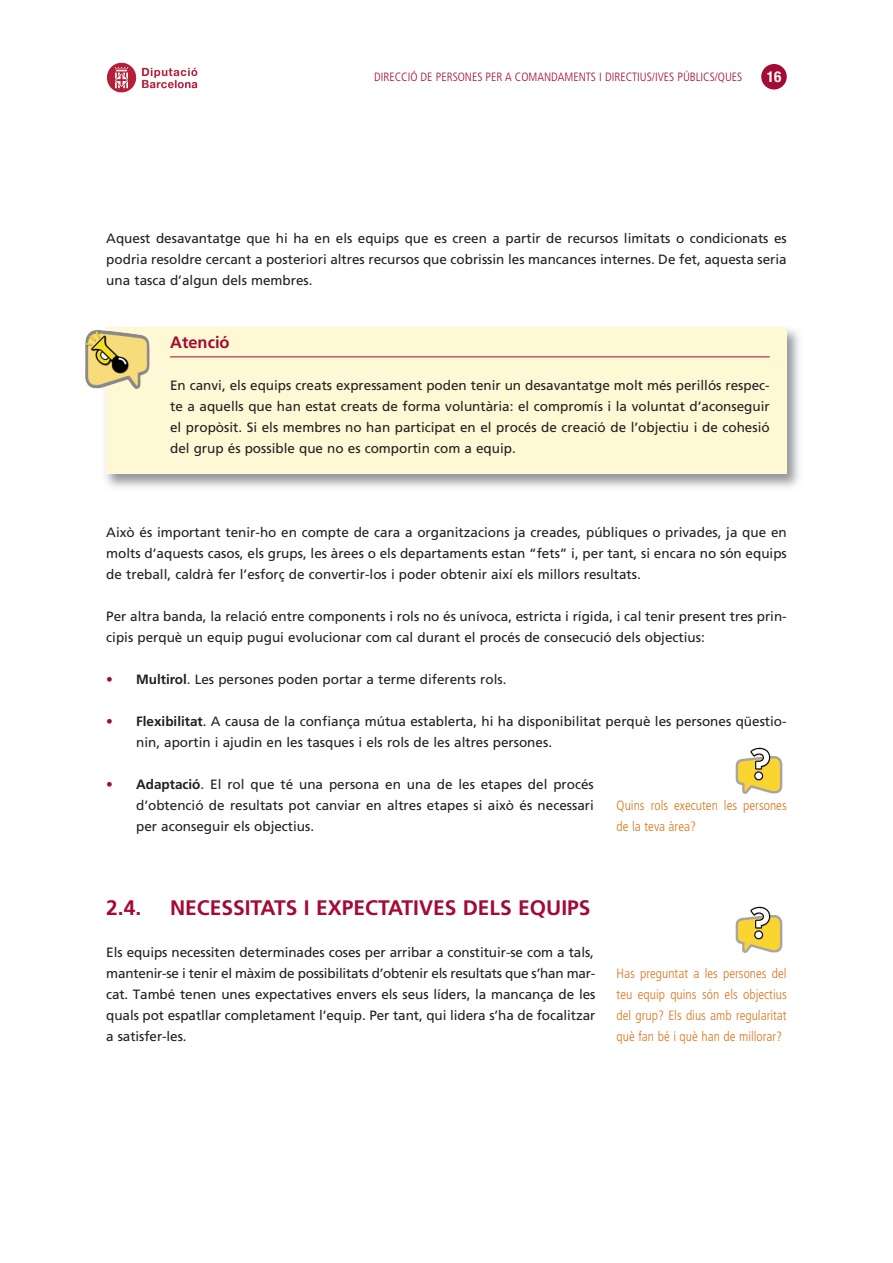
<style>
.page{position:relative;width:893px;height:1263px;background:#fff}
.page>*{position:absolute;margin:0;border:0;box-sizing:border-box;transform-origin:0 0}
.t1{font:700 21px "Frutiger LT Std";color:#a30a34}
.t2{font:700 16.5px "Frutiger LT Std";color:#a30a34}
.t3{font:700 condensed 15px "Helvetica Neue";color:#fff}
.t4{font:13.5px/21px "Frutiger LT Std";color:#231f20;text-align:justify}
.t5{font:300 condensed 13.5px/21px "Frutiger LT Std";color:#dc751b}
.t6{font:300 condensed 12px "Frutiger";color:#a30a34}
.s1{color:#a30a34}
.s2{font-weight:700}
</style>
<div class="page">
<img style="left:105px;top:327px;width:694px;height:161px">
<div style="left:106px;top:328px;width:681px;height:146px;background:#fef8d5"></div>
<img style="left:85px;top:330px;width:64px;height:60px">
<img style="left:106px;top:62px;width:92px;height:31px">
<div style="left:761px;top:64px;width:26px;height:26px;background:#a30a34;border-radius:50%"></div>
<hr style="left:170px;top:357px;width:600px;height:1px;background:#a30a34">
<img style="left:735px;top:747px;width:48px;height:47px">
<img style="left:735px;top:906px;width:48px;height:47px">
<p class="t6" style="left:374px;top:72px;width:370px">DIRECCIÓ DE PERSONES PER A COMANDAMENTS I DIRECTIUS/IVES PÚBLICS/QUES</p>
<p class="t3" style="left:767px;top:68px;width:16px">16</p>
<p class="t4" style="left:106px;top:229px;width:682px">Aquest desavantatge que hi ha en els equips que es creen a partir de recursos limitats o condicionats es podria resoldre cercant a posteriori altres recursos que cobrissin les mancances internes. De fet, aquesta seria una tasca d’algun dels membres.</p>
<p class="t2" style="left:170px;top:335px;width:61px">Atenció</p>
<p class="t4" style="left:170px;top:376px;width:601px">En canvi, els equips creats expressament poden tenir un desavantatge molt més perillós respec&shy;te a aquells que han estat creats de forma voluntària: el compromís i la voluntat d’aconseguir el propòsit. Si els membres no han participat en el procés de creació de l’objectiu i de cohesió del grup és possible que no es comportin com a equip.</p>
<p class="t4" style="left:106px;top:523px;width:682px">Això és important tenir-ho en compte de cara a organitzacions ja creades, públiques o privades, ja que en molts d’aquests casos, els grups, les àrees o els departaments estan “fets” i, per tant, si encara no són equips de treball, caldrà fer l’esforç de convertir-los i poder obtenir així els millors resultats.</p>
<p class="t4" style="left:106px;top:607px;width:682px">Per altra banda, la relació entre components i rols no és unívoca, estricta i rígida, i cal tenir present tres prin&shy;cipis perquè un equip pugui evolucionar com cal durant el procés de consecució dels objectius:</p>
<p class="t4" style="left:106px;top:670px;width:402px"><span class="s1">•</span> <span class="s2">Multirol</span>. Les persones poden portar a terme diferents rols.</p>
<p class="t4" style="left:136px;top:712px;width:652px;text-indent:-30px"><span class="s1">•</span> <span class="s2">Flexibilitat</span>. A causa de la confiança mútua establerta, hi ha disponibilitat perquè les persones qüestio&shy;nin, aportin i ajudin en les tasques i els rols de les altres persones.</p>
<p class="t4" style="left:136px;top:775px;width:459px;text-indent:-30px"><span class="s1">•</span> <span class="s2">Adaptació</span>. El rol que té una persona en una de les etapes del procés d’obtenció de resultats pot canviar en altres etapes si això és necessari per aconseguir els objectius.</p>
<p class="t5" style="left:617px;top:795px;width:172px">Quins rols executen les persones de la teva àrea?</p>
<h1 class="t1" style="left:106px;top:899px;width:37px">2.4.</h1>
<h1 class="t1" style="left:170px;top:899px;width:422px">NECESSITATS I EXPECTATIVES DELS EQUIPS</h1>
<p class="t4" style="left:106px;top:943px;width:491px">Els equips necessiten determinades coses per arribar a constituir-se com a tals, mantenir-se i tenir el màxim de possibilitats d’obtenir els resultats que s’han mar&shy;cat. També tenen unes expectatives envers els seus líders, la mancança de les quals pot espatllar completament l’equip. Per tant, qui lidera s’ha de focalitzar a satisfer-les.</p>
<p class="t5" style="left:617px;top:963px;width:172px;text-align:justify">Has preguntat a les persones del teu equip quins són els objectius del grup? Els dius amb regularitat què fan bé i què han de millorar?</p>
</div>
